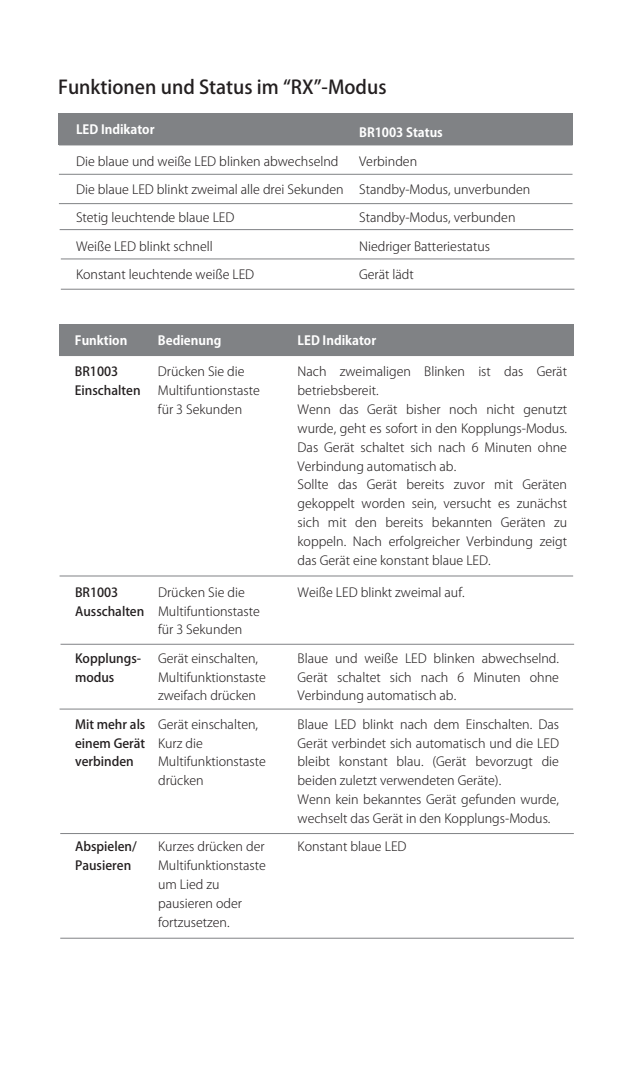
<style>
.page{position:relative;width:624px;height:1066px;background:#fff}
.page>*{position:absolute;margin:0;border:0;box-sizing:border-box;transform-origin:0 0}
.t1{font:500 18.8px "Koz Go Pro";color:#231f20}
.t2{font:300 12.4px/18.8px "Koz Go Pro";color:#231f20}
.t3{font:500 12.4px/18.8px "Koz Go Pro";color:#231f20}
.t4{font:700 12.4px "Koz Go Pro";color:#fff}
</style>
<div class="page">
<hr style="left:59px;top:355px;width:514px;height:1px;background:#808285">
<div style="left:59px;top:324px;width:514px;height:31px;background:#808285"></div>
<hr style="left:60px;top:708px;width:513px;height:2px;background:#808285">
<hr style="left:60px;top:575px;width:513px;height:2px;background:#808285">
<hr style="left:60px;top:833px;width:514px;height:1px;background:#808285">
<hr style="left:60px;top:937px;width:514px;height:2px;background:#808285">
<hr style="left:60px;top:643px;width:514px;height:2px;background:#808285">
<hr style="left:59px;top:174px;width:513px;height:1px;background:#808285">
<hr style="left:59px;top:203px;width:513px;height:1px;background:#808285">
<hr style="left:59px;top:144px;width:513px;height:2px;background:#808285">
<hr style="left:60px;top:229px;width:513px;height:1px;background:#808285">
<hr style="left:61px;top:258px;width:513px;height:2px;background:#808285">
<hr style="left:61px;top:288px;width:513px;height:2px;background:#808285">
<div style="left:59px;top:113px;width:514px;height:32px;background:#808285"></div>
<h1 class="t1" style="left:58px;top:75px;width:330px">Funktionen und Status im “RX”-Modus</h1>
<p class="t4" style="left:76px;top:122px;width:80px">LED Indikator</p>
<p class="t4" style="left:359px;top:125px;width:85px">BR1003 Status</p>
<p class="t2" style="left:76px;top:152px;width:264px">Die blaue und weiße LED blinken abwechselnd</p>
<p class="t2" style="left:76px;top:180px;width:269px">Die blaue LED blinkt zweimal alle drei Sekunden</p>
<p class="t2" style="left:76px;top:208px;width:160px">Stetig leuchtende blaue LED</p>
<p class="t2" style="left:76px;top:237px;width:138px">Weiße LED blinkt schnell</p>
<p class="t2" style="left:76px;top:265px;width:180px">Konstant leuchtende weiße LED</p>
<p class="t2" style="left:359px;top:152px;width:60px">Verbinden</p>
<p class="t2" style="left:359px;top:180px;width:173px">Standby-Modus, unverbunden</p>
<p class="t2" style="left:359px;top:208px;width:158px">Standby-Modus, verbunden</p>
<p class="t2" style="left:359px;top:237px;width:132px">Niedriger Batteriestatus</p>
<p class="t2" style="left:359px;top:265px;width:56px">Gerät lädt</p>
<p class="t4" style="left:75px;top:332px;width:54px">Funktion</p>
<p class="t4" style="left:158px;top:332px;width:65px">Bedienung</p>
<p class="t4" style="left:297px;top:332px;width:80px">LED Indikator</p>
<p class="t3" style="left:75px;top:363px;width:67px">BR1003<br>Einschalten</p>
<p class="t2" style="left:158px;top:362px;width:103px">Drücken Sie die<br>Multifuntionstaste für 3 Sekunden</p>
<p class="t2" style="left:297px;top:362px;width:271px">Nach zweimaligen Blinken ist das Gerät betriebsbereit.<br>Wenn das Gerät bisher noch nicht genutzt wurde, geht es sofort in den Kopplungs-Modus.<br>Das Gerät schaltet sich nach 6 Minuten ohne Verbindung automatisch ab.<br>Sollte das Gerät bereits zuvor mit Geräten gekoppelt worden sein, versucht es zunächst sich mit den bereits bekannten Geräten zu koppeln. Nach erfolgreicher Verbindung zeigt das Gerät eine konstant blaue LED.</p>
<p class="t3" style="left:75px;top:583px;width:71px">BR1003<br>Ausschalten</p>
<p class="t3" style="left:75px;top:649px;width:68px">Kopplungs&shy;modus</p>
<p class="t3" style="left:75px;top:715px;width:72px;text-align:justify">Mit mehr als einem Gerät verbinden</p>
<p class="t2" style="left:158px;top:583px;width:103px">Drücken Sie die<br>Multifuntionstaste für 3 Sekunden</p>
<p class="t2" style="left:158px;top:649px;width:109px">Gerät einschalten,<br>Multifunktionstaste zweifach drücken</p>
<p class="t2" style="left:158px;top:715px;width:109px">Gerät einschalten,<br>Kurz die<br>Multifunktionstaste drücken</p>
<p class="t3" style="left:75px;top:838px;width:63px">Abspielen/<br>Pausieren</p>
<p class="t2" style="left:158px;top:837px;width:109px">Kurzes drücken der<br>Multifunktionstaste um Lied zu pausieren oder fortzusetzen.</p>
<p class="t2" style="left:297px;top:583px;width:168px">Weiße LED blinkt zweimal auf.</p>
<p class="t2" style="left:297px;top:649px;width:263px;text-align:justify">Blaue und weiße LED blinken abwechselnd.<br>Gerät schaltet sich nach 6 Minuten ohne Verbindung automatisch ab.</p>
<p class="t2" style="left:297px;top:715px;width:263px">Blaue LED blinkt nach dem Einschalten. Das Gerät verbindet sich automatisch und die LED bleibt konstant blau. (Gerät bevorzugt die beiden zuletzt verwendeten Geräte).<br>Wenn kein bekanntes Gerät gefunden wurde, wechselt das Gerät in den Kopplungs-Modus.</p>
<p class="t2" style="left:297px;top:837px;width:110px">Konstant blaue LED</p>
</div>
